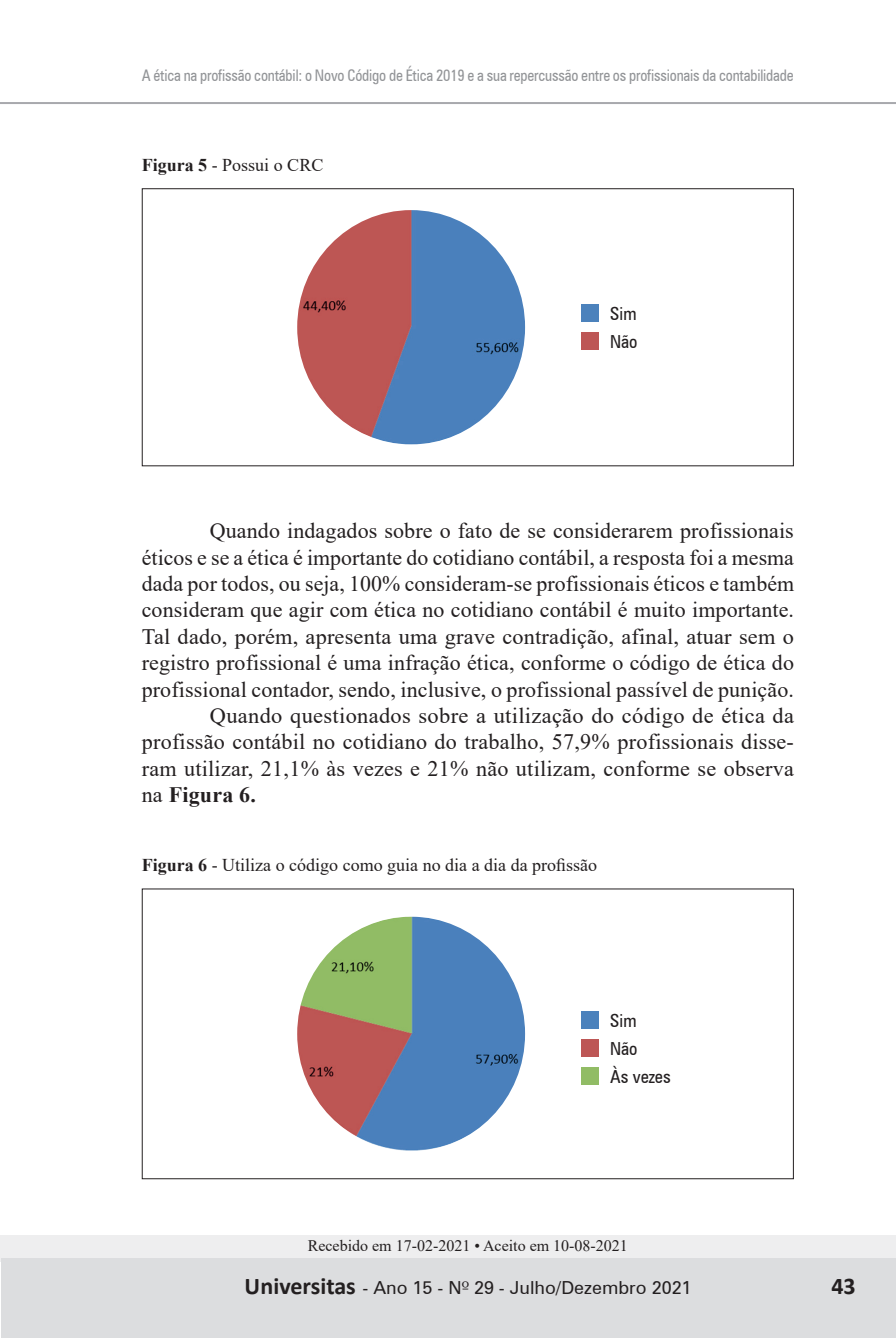
<style>
.page{position:relative;width:896px;height:1338px;background:#fff}
.page>*{position:absolute;margin:0;border:0;box-sizing:border-box;transform-origin:0 0}
.t1{font:700 24px "Calibri";color:#231f20}
.t2{font:22px "Times New Roman";letter-spacing:.005em;color:#231f20}
.t3{font:700 22px "Times New Roman";letter-spacing:.01em;color:#231f20}
.t4{font:18px "Times New Roman";color:#231f20}
.t5{font:18px "Zurich BT";color:#231f20}
.t6{font:condensed 18px/28.4px "Zurich BT";color:#231f20}
.t7{font:condensed 16px "Zurich BT";letter-spacing:-.01em;color:#939598;scale:.95 1}
.t8{font:16px "Times New Roman";color:#231f20}
.s1{font-weight:700}
.s2{font-weight:400}
.s3{font-family:"Zurich BT";font-weight:400;font-size:18px}
.s4{font-family:"Zapf Humanist 601 BT"}
</style>
<div class="page">
<div style="left:0;top:1235px;width:896px;height:27px;background:#eeeeef"></div>
<div style="left:1px;top:1259px;width:895px;height:79px;background:#dcdddf"></div>
<hr style="left:0;top:102px;width:896px;height:2px;background:#a8a9ad">
<img style="left:297px;top:210px;width:228px;height:234px">
<div style="left:582px;top:305px;width:17px;height:17px;background:#4c82bc"></div>
<div style="left:582px;top:333px;width:17px;height:17px;background:#bd5655"></div>
<div style="left:142px;top:188px;width:652px;height:278px;border:1px solid #231f20"></div>
<img style="left:297px;top:917px;width:228px;height:234px">
<div style="left:582px;top:1011px;width:17px;height:17px;background:#4c82bc"></div>
<div style="left:582px;top:1039px;width:17px;height:18px;background:#bd5655"></div>
<div style="left:582px;top:1068px;width:17px;height:17px;background:#91bc65"></div>
<p class="t7" style="left:142px;top:65px;width:688px">A ética na profissão contábil: o Novo Código de Ética 2019 e a sua repercussão entre os profissionais da contabilidade</p>
<p class="t4" style="left:142px;top:152px;width:183px"><span class="s1">Figura 5</span> - Possui o CRC</p>
<p class="t6" style="left:610px;top:299px;width:29px">Sim<br>Não</p>
<p class="t2" style="left:210px;top:515px;width:585px">Quando indagados sobre o fato de se considerarem profissionais</p>
<p class="t2" style="left:142px;top:542px;width:654px">éticos e se a ética é importante do cotidiano contábil, a resposta foi a mesma</p>
<p class="t2" style="left:142px;top:568px;width:654px">dada por todos, ou seja, 100% consideram-se profissionais éticos e também</p>
<p class="t2" style="left:142px;top:595px;width:654px">consideram que agir com ética no cotidiano contábil é muito importante.</p>
<p class="t2" style="left:142px;top:621px;width:653px">Tal dado, porém, apresenta uma grave contradição, afinal, atuar sem o</p>
<p class="t2" style="left:142px;top:647px;width:654px">registro profissional é uma infração ética, conforme o código de ética do</p>
<p class="t2" style="left:142px;top:674px;width:654px">profissional contador, sendo, inclusive, o profissional passível de punição.</p>
<p class="t2" style="left:210px;top:700px;width:586px">Quando questionados sobre a utilização do código de ética da</p>
<p class="t2" style="left:142px;top:727px;width:653px">profissão contábil no cotidiano do trabalho, 57,9% profissionais disse-</p>
<p class="t2" style="left:142px;top:753px;width:654px">ram utilizar, 21,1% às vezes e 21% não utilizam, conforme se observa</p>
<p class="t3" style="left:142px;top:779px;width:116px"><span class="s2">na</span> Figura 6.</p>
<p class="t4" style="left:142px;top:853px;width:457px"><span class="s1">Figura 6</span> - Utiliza o código como guia no dia a dia da profissão</p>
<p class="t6" style="left:610px;top:1006px;width:62px">Sim<br>Não<br>Às vezes</p>
<p class="t8" style="left:308px;top:1235px;width:322px">Recebido em 17-02-2021 • Aceito em 10-08-2021</p>
<p class="t5" style="left:474px;top:1277px;width:219px">29 - Julho/Dezembro 2021</p>
<p class="t1" style="left:832px;top:1270px;width:26px">43</p>
<p class="t1" style="left:244px;top:1271px;width:113px">UUniversitas</p>
<p class="t1" style="left:271px;top:1271px;width:163px">niversitas<span class="s3">- Ano 15</span></p>
<p class="t5" style="left:372px;top:1277px;width:311px">- Ano 2 - N<span class="s4">º</span> 3 - Julho/Dezembro 20 9</p>
</div>
